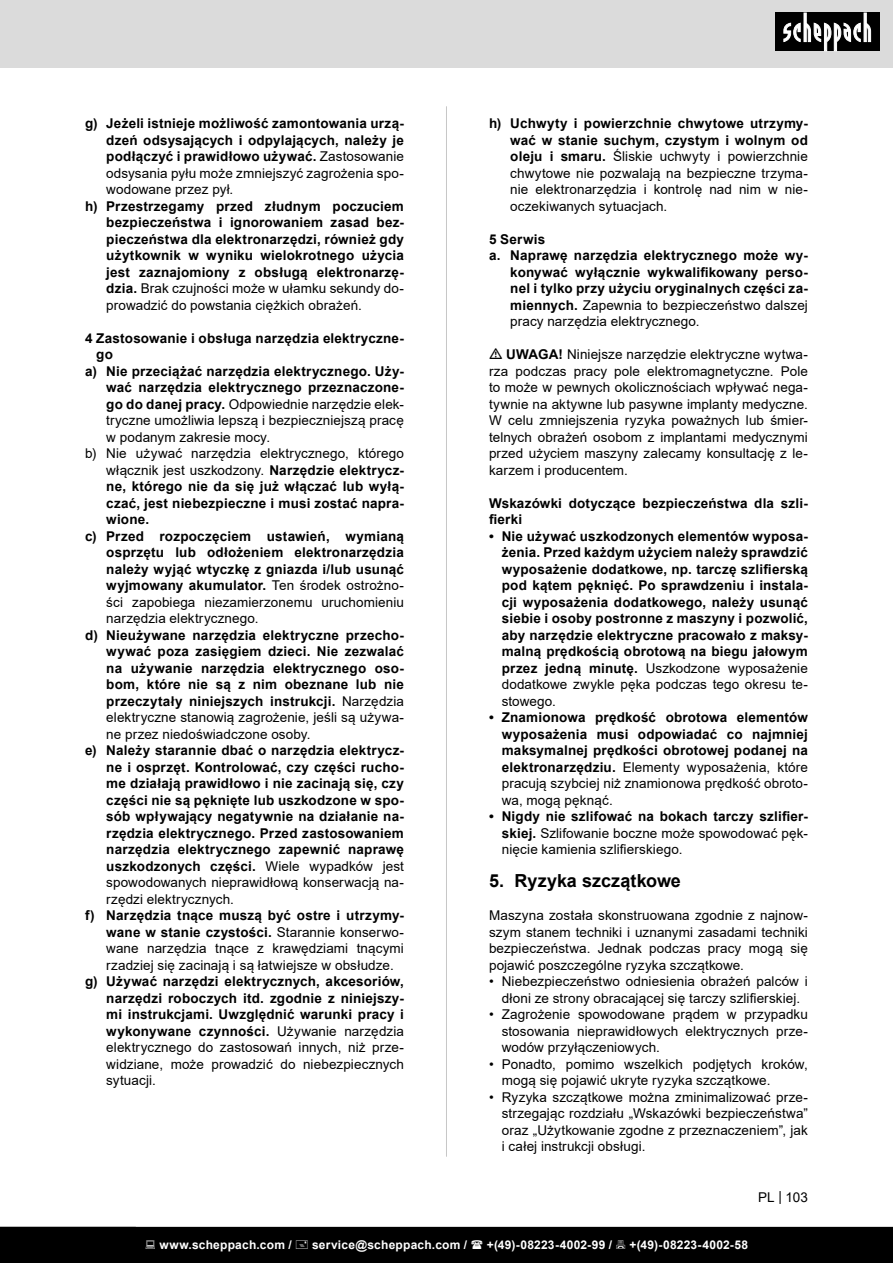
<style>
.page{position:relative;width:893px;height:1263px;background:#fff}
.page>*{position:absolute;margin:0;border:0;box-sizing:border-box;transform-origin:0 0}
.t1{font:700 18px "Arial";letter-spacing:.005em;color:#000}
.t2{font:700 13.5px/16.5px "Arial";letter-spacing:.015em;color:#000;text-align:justify}
.t3{font:13.5px/16.5px "Arial";letter-spacing:.01em;color:#000;text-align:justify}
.t4{font:700 12px "Arial";letter-spacing:.02em;color:#fff}
.s1{font-weight:400}
.s2{font-weight:700}
</style>
<div class="page">
<div style="left:0;top:0;width:893px;height:67px;background:#dbdbdb"></div>
<div style="left:775px;top:13px;width:105px;height:38px;background:#000"></div>
<svg style="left:783px;top:13px;width:88px;height:38px"></svg>
<hr style="left:446px;top:106px;width:1px;height:1051px;background:#c7c7c7">
<div style="left:0;top:1227px;width:893px;height:36px;background:#000"></div>
<p class="t2" style="left:106px;top:115px;width:299px;text-indent:-21px">g) Jeżeli istnieje możliwość zamontowania urzą&shy;dzeń odsysających i odpylających, należy je podłączyć i prawidłowo używać. <span class="s1">Zastosowanie odsysania pyłu może zmniejszyć zagrożenia spo&shy;wodowane przez pył.</span></p>
<p class="t2" style="left:106px;top:198px;width:299px;text-indent:-21px">h) Przestrzegamy przed złudnym poczuciem bezpieczeństwa i ignorowaniem zasad bez&shy;pieczeństwa dla elektronarzędzi, również gdy użytkownik w wyniku wielokrotnego użycia jest zaznajomiony z obsługą elektronarzę&shy;dzia. <span class="s1">Brak czujności może w ułamku sekundy do&shy;prowadzić do powstania ciężkich obrażeń.</span></p>
<p class="t2" style="left:96px;top:330px;width:309px;text-indent:-11px">4 Zastosowanie i obsługa narzędzia elektryczne&shy;go</p>
<p class="t2" style="left:106px;top:363px;width:299px;text-indent:-21px">a) Nie przeciążać narzędzia elektrycznego. Uży&shy;wać narzędzia elektrycznego przeznaczone&shy;go do danej pracy. <span class="s1">Odpowiednie narzędzie elek&shy;tryczne umożliwia lepszą i bezpieczniejszą pracę w podanym zakresie mocy.</span></p>
<p class="t2" style="left:106px;top:445px;width:299px;text-indent:-21px"><span class="s1">b) Nie używać narzędzia elektrycznego, którego włącznik jest uszkodzony.</span> Narzędzie elektrycz&shy;ne, którego nie da się już włączać lub wyłą&shy;czać, jest niebezpieczne i musi zostać napra&shy;wione.</p>
<p class="t2" style="left:106px;top:528px;width:299px;text-indent:-21px">c) Przed rozpoczęciem ustawień, wymianą osprzętu lub odłożeniem elektronarzędzia należy wyjąć wtyczkę z gniazda i/lub usunąć wyjmowany akumulator. <span class="s1">Ten środek ostrożno&shy;ści zapobiega niezamierzonemu uruchomieniu narzędzia elektrycznego.</span></p>
<p class="t2" style="left:106px;top:627px;width:299px;text-indent:-21px">d) Nieużywane narzędzia elektryczne przecho&shy;wywać poza zasięgiem dzieci. Nie zezwalać na używanie narzędzia elektrycznego oso&shy;bom, które nie są z nim obeznane lub nie przeczytały niniejszych instrukcji. <span class="s1">Narzędzia elektryczne stanowią zagrożenie, jeśli są używa&shy;ne przez niedoświadczone osoby.</span></p>
<p class="t2" style="left:106px;top:742px;width:299px;text-indent:-21px">e) Należy starannie dbać o narzędzia elektrycz&shy;ne i osprzęt. Kontrolować, czy części rucho&shy;me działają prawidłowo i nie zacinają się, czy części nie są pęknięte lub uszkodzone w spo&shy;sób wpływający negatywnie na działanie na&shy;rzędzia elektrycznego. Przed zastosowaniem narzędzia elektrycznego zapewnić naprawę uszkodzonych części. <span class="s1">Wiele wypadków jest spowodowanych nieprawidłową konserwacją na&shy;rzędzi elektrycznych.</span></p>
<p class="t3" style="left:106px;top:907px;width:299px;text-indent:-21px"><span class="s2">f) Narzędzia tnące muszą być ostre i utrzymy&shy;wane w stanie czystości.</span> Starannie konserwo&shy;wane narzędzia tnące z krawędziami tnącymi rzadziej się zacinają i są łatwiejsze w obsłudze.</p>
<p class="t2" style="left:106px;top:973px;width:299px;text-indent:-21px">g) Używać narzędzi elektrycznych, akcesoriów, narzędzi roboczych itd. zgodnie z niniejszy&shy;mi instrukcjami. Uwzględnić warunki pracy i wykonywane czynności. <span class="s1">Używanie narzędzia elektrycznego do zastosowań innych, niż prze&shy;widziane, może prowadzić do niebezpiecznych sytuacji.</span></p>
<p class="t3" style="left:510px;top:115px;width:299px;text-indent:-21px"><span class="s2">h) Uchwyty i powierzchnie chwytowe utrzymy&shy;wać w stanie suchym, czystym i wolnym od oleju i smaru.</span> Śliskie uchwyty i powierzchnie chwytowe nie pozwalają na bezpieczne trzyma&shy;nie elektronarzędzia i kontrolę nad nim w nie&shy;oczekiwanych sytuacjach.</p>
<p class="t2" style="left:489px;top:231px;width:58px">5 Serwis</p>
<p class="t2" style="left:510px;top:247px;width:299px;text-indent:-21px">a. Naprawę narzędzia elektrycznego może wy&shy;konywać wyłącznie wykwalifikowany perso&shy;nel i tylko przy użyciu oryginalnych części za&shy;miennych. <span class="s1">Zapewnia to bezpieczeństwo dalszej pracy narzędzia elektrycznego.</span></p>
<p class="t3" style="left:489px;top:346px;width:320px;text-indent:17px"><span class="s2">UWAGA!</span> Niniejsze narzędzie elektryczne wytwa&shy;rza podczas pracy pole elektromagnetyczne. Pole to może w pewnych okolicznościach wpływać nega&shy;tywnie na aktywne lub pasywne implanty medyczne.<br>W celu zmniejszenia ryzyka poważnych lub śmier&shy;telnych obrażeń osobom z implantami medycznymi przed użyciem maszyny zalecamy konsultację z le&shy;karzem i producentem.</p>
<p class="t2" style="left:489px;top:495px;width:320px">Wskazówki dotyczące bezpieczeństwa dla szli&shy;fierki</p>
<p class="t2" style="left:502px;top:528px;width:308px;text-indent:-13px">• Nie używać uszkodzonych elementów wyposa&shy;żenia. Przed każdym użyciem należy sprawdzić wyposażenie dodatkowe, np. tarczę szlifierską pod kątem pęknięć. Po sprawdzeniu i instala&shy;cji wyposażenia dodatkowego, należy usunąć siebie i osoby postronne z maszyny i pozwolić, aby narzędzie elektryczne pracowało z maksy&shy;malną prędkością obrotową na biegu jałowym przez jedną minutę. <span class="s1">Uszkodzone wyposażenie dodatkowe zwykle pęka podczas tego okresu te&shy;stowego.</span></p>
<p class="t2" style="left:502px;top:709px;width:308px;text-indent:-13px">• Znamionowa prędkość obrotowa elementów wyposażenia musi odpowiadać co najmniej maksymalnej prędkości obrotowej podanej na elektronarzędziu. <span class="s1">Elementy wyposażenia, które pracują szybciej niż znamionowa prędkość obroto&shy;wa, mogą pęknąć.</span></p>
<p class="t3" style="left:502px;top:808px;width:308px;text-indent:-13px"><span class="s2">• Nigdy nie szlifować na bokach tarczy szlifier&shy;skiej.</span> Szlifowanie boczne może spowodować pęk&shy;nięcie kamienia szlifierskiego.</p>
<p class="t1" style="left:489px;top:868px;width:193px">5. Ryzyka szczątkowe</p>
<p class="t3" style="left:489px;top:907px;width:320px">Maszyna została skonstruowana zgodnie z najnow&shy;szym stanem techniki i uznanymi zasadami techniki bezpieczeństwa. Jednak podczas pracy mogą się pojawić poszczególne ryzyka szczątkowe.</p>
<p class="t3" style="left:489px;top:973px;width:320px;text-align:center">• Niebezpieczeństwo odniesienia obrażeń palców i dłoni ze strony obracającej się tarczy szlifierskiej.</p>
<p class="t3" style="left:502px;top:1006px;width:308px;text-indent:-13px">• Zagrożenie spowodowane prądem w przypadku stosowania nieprawidłowych elektrycznych prze&shy;wodów przyłączeniowych.</p>
<p class="t3" style="left:502px;top:1056px;width:308px;text-indent:-13px">• Ponadto, pomimo wszelkich podjętych kroków, mogą się pojawić ukryte ryzyka szczątkowe.</p>
<p class="t3" style="left:502px;top:1089px;width:308px;text-indent:-13px">• Ryzyka szczątkowe można zminimalizować prze&shy;strzegając rozdziału „Wskazówki bezpieczeństwa” oraz „Użytkowanie zgodne z przeznaczeniem”, jak i całej instrukcji obsługi.</p>
<p class="t3" style="left:758px;top:1189px;width:51px">PL | 103</p>
<p class="t4" style="left:159px;top:1236px;width:134px">www.scheppach.com /</p>
<p class="t4" style="left:312px;top:1236px;width:157px">service@scheppach.com /</p>
<p class="t4" style="left:487px;top:1236px;width:127px">+(49)-08223-4002-99 /</p>
<p class="t4" style="left:629px;top:1236px;width:120px">+(49)-08223-4002-58</p>
</div>
